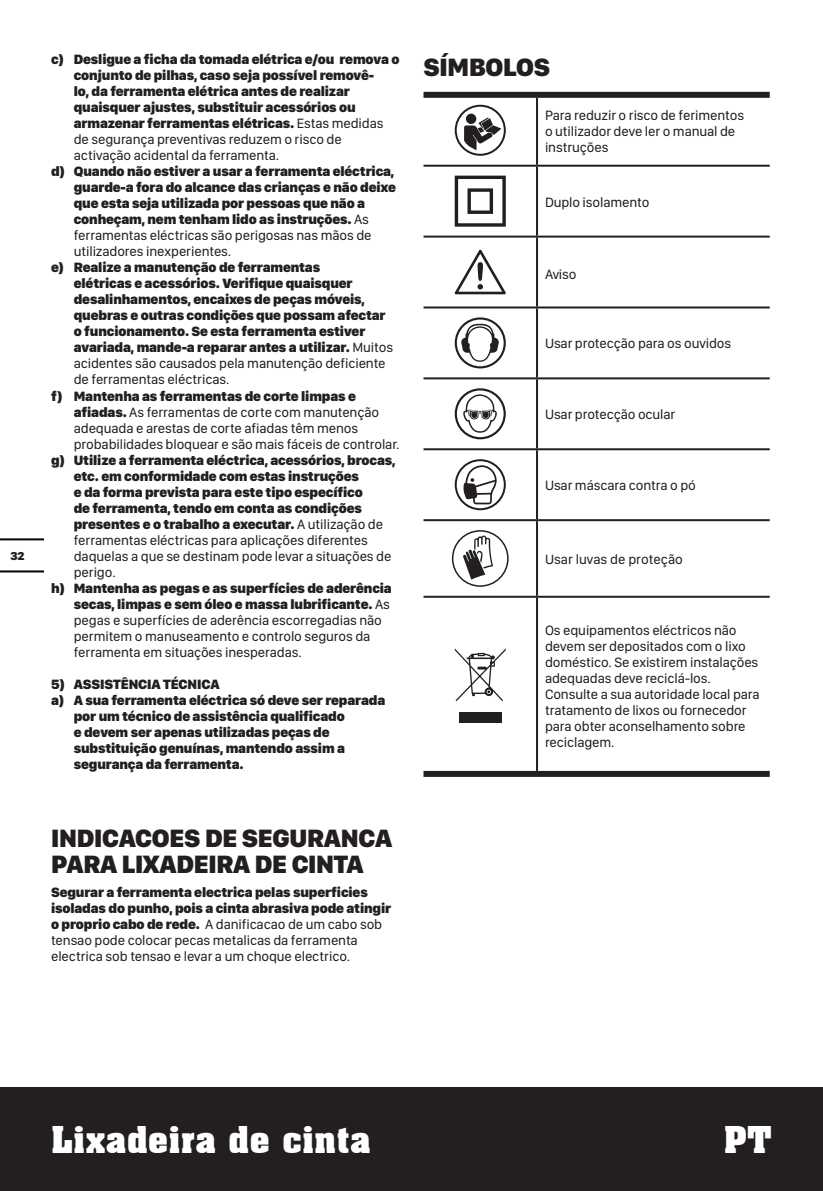
<style>
.page{position:relative;width:823px;height:1191px;background:#fff}
.page>*{position:absolute;margin:0;border:0;box-sizing:border-box;transform-origin:0 0}
.t1{font:700 36px "Aachen BT";color:#fff}
.t2{font:900 26px/26px "SF Compact Display";letter-spacing:-.01em;color:#231f20}
.t3{font:900 14px/16px "SF Compact Display";letter-spacing:-.01em;color:#231f20}
.t4{font:14px/16px "SF Compact Display";letter-spacing:-.01em;color:#231f20}
.t5{font:900 12px "SF Compact Display";color:#231f20}
.s1{font-weight:400}
.s2{font-weight:900}
</style>
<div class="page">
<div style="left:0;top:1087px;width:822px;height:104px;background:#231f20"></div>
<hr style="left:0;top:570px;width:43px;height:2px;background:#000">
<hr style="left:0;top:538px;width:43px;height:2px;background:#000">
<div style="left:423px;top:92px;width:113px;height:6px;background:#231f20"></div>
<div style="left:536px;top:92px;width:233px;height:6px;background:#231f20"></div>
<hr style="left:535px;top:98px;width:2px;height:67px;background:#231f20">
<hr style="left:423px;top:165px;width:113px;height:2px;background:#231f20">
<hr style="left:536px;top:165px;width:233px;height:2px;background:#231f20">
<hr style="left:535px;top:167px;width:2px;height:69px;background:#231f20">
<hr style="left:423px;top:236px;width:113px;height:2px;background:#231f20">
<hr style="left:536px;top:236px;width:233px;height:2px;background:#231f20">
<hr style="left:535px;top:238px;width:2px;height:68px;background:#231f20">
<hr style="left:423px;top:306px;width:113px;height:2px;background:#231f20">
<hr style="left:536px;top:306px;width:233px;height:2px;background:#231f20">
<hr style="left:535px;top:308px;width:2px;height:69px;background:#231f20">
<hr style="left:423px;top:377px;width:113px;height:2px;background:#231f20">
<hr style="left:536px;top:377px;width:233px;height:2px;background:#231f20">
<hr style="left:535px;top:379px;width:2px;height:69px;background:#231f20">
<hr style="left:423px;top:448px;width:113px;height:2px;background:#231f20">
<hr style="left:536px;top:448px;width:233px;height:2px;background:#231f20">
<hr style="left:535px;top:450px;width:2px;height:69px;background:#231f20">
<hr style="left:423px;top:519px;width:113px;height:2px;background:#231f20">
<hr style="left:536px;top:519px;width:233px;height:2px;background:#231f20">
<hr style="left:535px;top:521px;width:2px;height:75px;background:#231f20">
<hr style="left:423px;top:596px;width:113px;height:2px;background:#231f20">
<hr style="left:536px;top:596px;width:233px;height:2px;background:#231f20">
<hr style="left:535px;top:598px;width:2px;height:173px;background:#231f20">
<div style="left:423px;top:771px;width:113px;height:6px;background:#231f20"></div>
<div style="left:536px;top:771px;width:233px;height:6px;background:#231f20"></div>
<svg style="left:455px;top:106px;width:49px;height:49px"></svg>
<div style="left:454px;top:105px;width:51px;height:51px;border:2px solid #231f20;border-radius:50%"></div>
<div style="left:465px;top:114px;width:11px;height:10px;background:#231f20;border-radius:50%"></div>
<svg style="left:464px;top:117px;width:37px;height:33px"></svg>
<svg style="left:454px;top:176px;width:51px;height:51px"></svg>
<svg style="left:454px;top:250px;width:51px;height:44px"></svg>
<div style="left:454px;top:317px;width:51px;height:51px;border:2px solid #231f20;border-radius:50%"></div>
<svg style="left:460px;top:324px;width:38px;height:38px"></svg>
<svg style="left:455px;top:389px;width:49px;height:49px"></svg>
<div style="left:454px;top:388px;width:51px;height:51px;border:2px solid #231f20;border-radius:50%"></div>
<svg style="left:462px;top:394px;width:34px;height:39px"></svg>
<div style="left:454px;top:459px;width:51px;height:51px;border:2px solid #231f20;border-radius:50%"></div>
<svg style="left:462px;top:465px;width:34px;height:39px"></svg>
<div style="left:451px;top:530px;width:57px;height:57px;border:2px solid #231f20;border-radius:50%"></div>
<svg style="left:462px;top:535px;width:31px;height:44px"></svg>
<svg style="left:454px;top:648px;width:51px;height:53px"></svg>
<div style="left:459px;top:712px;width:42px;height:10px;background:#231f20"></div>
<p class="t5" style="left:10px;top:548px;width:16px">32</p>
<p class="t3" style="left:74px;top:51px;width:327px;text-indent:-23px">c) Desligue a ficha da tomada elétrica e/ou remova o conjunto de pilhas, caso seja possível removê-<br>lo, da ferramenta elétrica antes de realizar quaisquer ajustes, substituir acessórios ou armazenar ferramentas elétricas. <span class="s1">Estas medidas de segurança preventivas reduzem o risco de activação acidental da ferramenta.</span></p>
<p class="t3" style="left:74px;top:163px;width:323px;text-indent:-23px">d) Quando não estiver a usar a ferramenta eléctrica, guarde-a fora do alcance das crianças e não deixe que esta seja utilizada por pessoas que não a conheçam, nem tenham lido as instruções. <span class="s1">As ferramentas eléctricas são perigosas nas mãos de utilizadores inexperientes.</span></p>
<p class="t3" style="left:74px;top:259px;width:320px;text-indent:-23px">e) Realize a manutenção de ferramentas<br>elétricas e acessórios. Verifique quaisquer desalinhamentos, encaixes de peças móveis, quebras e outras condições que possam afectar o funcionamento. Se esta ferramenta estiver avariada, mande-a reparar antes a utilizar. <span class="s1">Muitos acidentes são causados pela manutenção deficiente de ferramentas eléctricas.</span></p>
<p class="t4" style="left:74px;top:387px;width:327px;text-indent:-23px"><span class="s2">f) Mantenha as ferramentas de corte limpas e afiadas.</span> As ferramentas de corte com manutenção adequada e arestas de corte afiadas têm menos probabilidades bloquear e são mais fáceis de controlar.</p>
<p class="t3" style="left:74px;top:451px;width:323px;text-indent:-23px">g) Utilize a ferramenta eléctrica, acessórios, brocas, etc. em conformidade com estas instruções<br>e da forma prevista para este tipo específico<br>de ferramenta, tendo em conta as condições presentes e o trabalho a executar. <span class="s1">A utilização de ferramentas eléctricas para aplicações diferentes daquelas a que se destinam pode levar a situações de perigo.</span></p>
<p class="t4" style="left:74px;top:579px;width:319px;text-indent:-23px"><span class="s2">h) Mantenha as pegas e as superfícies de aderência secas, limpas e sem óleo e massa lubrificante.</span> As pegas e superfícies de aderência escorregadias não permitem o manuseamento e controlo seguros da ferramenta em situações inesperadas.</p>
<p class="t3" style="left:51px;top:675px;width:170px">5) ASSISTÊNCIA TÉCNICA</p>
<p class="t3" style="left:74px;top:691px;width:313px;text-indent:-23px">a) A sua ferramenta eléctrica só deve ser reparada por um técnico de assistência qualificado<br>e devem ser apenas utilizadas peças de substituição genuínas, mantendo assim a segurança da ferramenta.</p>
<p class="t2" style="left:51px;top:823px;width:342px">INDICACOES DE SEGURANCA<br>PARA LIXADEIRA DE CINTA</p>
<p class="t4" style="left:51px;top:883px;width:341px"><span class="s2">Segurar a ferramenta electrica pelas superficies isoladas do punho, pois a cinta abrasiva pode atingir o proprio cabo de rede.</span> A danificacao de um cabo sob tensao pode colocar pecas metalicas da ferramenta electrica sob tensao e levar a um choque electrico.</p>
<p class="t2" style="left:423px;top:53px;width:128px">SÍMBOLOS</p>
<p class="t4" style="left:544px;top:106px;width:200px">Para reduzir o risco de ferimentos o utilizador deve ler o manual de instruções</p>
<p class="t4" style="left:544px;top:193px;width:106px">Duplo isolamento</p>
<p class="t4" style="left:544px;top:265px;width:33px">Aviso</p>
<p class="t4" style="left:544px;top:335px;width:187px">Usar protecção para os ouvidos</p>
<p class="t4" style="left:544px;top:406px;width:132px">Usar protecção ocular</p>
<p class="t4" style="left:544px;top:477px;width:152px">Usar máscara contra o pó</p>
<p class="t4" style="left:544px;top:550px;width:139px">Usar luvas de proteção</p>
<p class="t4" style="left:544px;top:621px;width:216px">Os equipamentos eléctricos não devem ser depositados com o lixo doméstico. Se existirem instalações adequadas deve reciclá-los.<br>Consulte a sua autoridade local para tratamento de lixos ou fornecedor para obter aconselhamento sobre reciclagem.</p>
<h1 class="t1" style="left:51px;top:1116px;width:321px">Lixadeira de cinta</h1>
<h1 class="t1" style="left:723px;top:1116px;width:50px">PT</h1>
</div>
